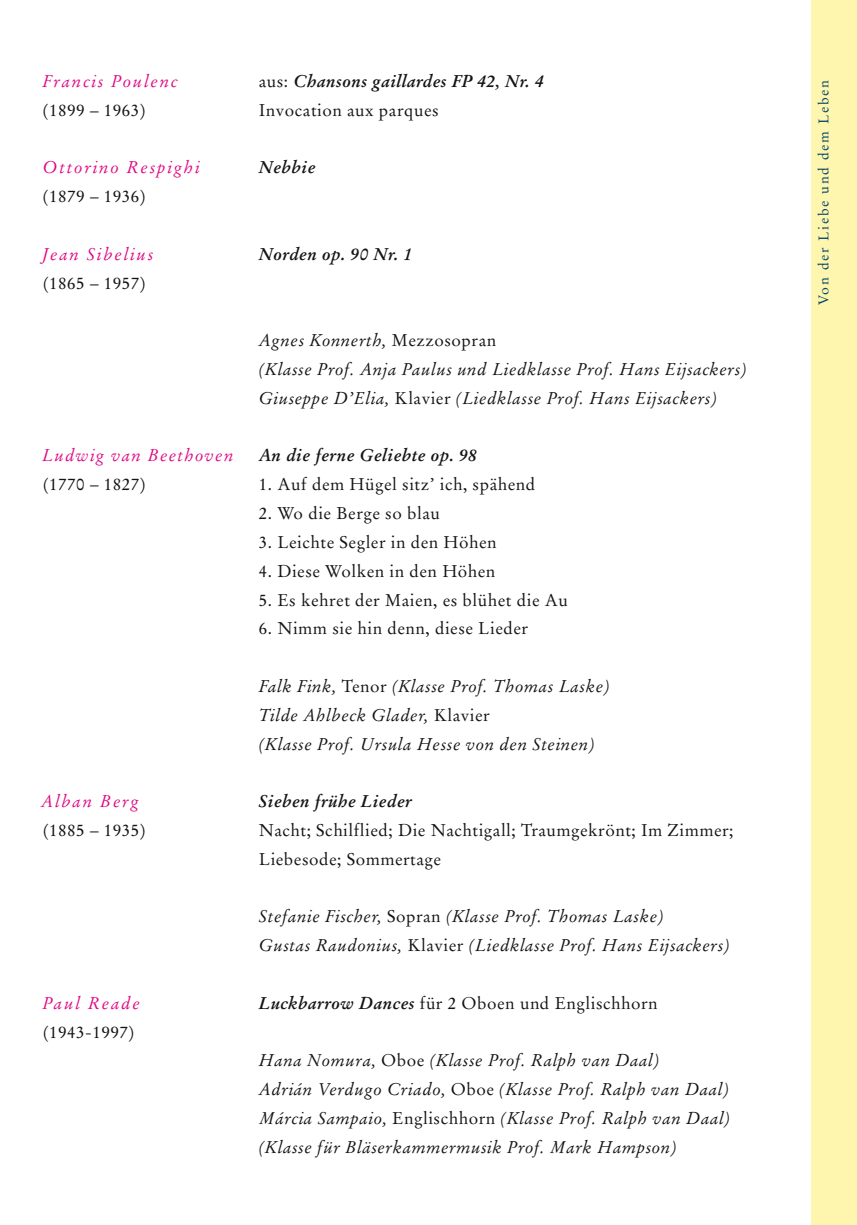
<style>
.page{position:relative;width:857px;height:1225px;background:#fff}
.page>*{position:absolute;margin:0;border:0;box-sizing:border-box;transform-origin:0 0}
.t1{font:italic 17px/28.8px "Stempel Garamond LT Std";letter-spacing:.03em;color:#131413}
.t2{font:17px/28.8px "Stempel Garamond LT Std";letter-spacing:.03em;color:#131413}
.t3{font:italic 700 17px "Stempel Garamond LT Std";letter-spacing:.03em;color:#131413}
.t4{font:italic 17px "Stempel Garamond LT Std";letter-spacing:.1em;color:#e00985}
.t5{font:italic 17px "Stempel Garamond LT Std";letter-spacing:.07em;color:#e00985}
.t6{font:14px "Stempel Garamond LT Std";letter-spacing:.12em;color:#004467}
.s1{font-weight:400;font-style:normal}
.s2{font-style:normal}
.s3{font-weight:700;font-style:italic}
</style>
<div class="page">
<div style="left:811px;top:0;width:45px;height:1225px;background:#fef5ae"></div>
<p class="t4" style="left:43px;top:71px;width:136px">Francis Poulenc</p>
<p class="t3" style="left:259px;top:71px;width:286px"><span class="s1">aus:</span> Chansons gaillardes FP 42, Nr. 4</p>
<p class="t2" style="left:43px;top:96px;width:104px">(1899 – 1963)</p>
<p class="t2" style="left:259px;top:96px;width:181px">Invocation aux parques</p>
<p class="t4" style="left:43px;top:157px;width:159px">Ottorino Respighi</p>
<p class="t3" style="left:259px;top:157px;width:58px">Nebbie</p>
<p class="t2" style="left:43px;top:182px;width:104px">(1879 – 1936)</p>
<p class="t4" style="left:42px;top:243px;width:113px">Jean Sibelius</p>
<p class="t3" style="left:259px;top:243px;width:155px">Norden op. 90 Nr. 1</p>
<p class="t2" style="left:43px;top:268px;width:104px">(1865 – 1957)</p>
<p class="t1" style="left:259px;top:326px;width:489px">Agnes Konnerth, <span class="s2">Mezzosopran<br></span>(Klasse Prof. Anja Paulus und Liedklasse Prof. Hans Eijsackers)<br>Giuseppe D’Elia, <span class="s2">Klavier</span> (Liedklasse Prof. Hans Eijsackers)</p>
<p class="t5" style="left:42px;top:445px;width:193px">Ludwig van Beethoven</p>
<p class="t3" style="left:259px;top:445px;width:219px">An die ferne Geliebte op. 98</p>
<p class="t2" style="left:43px;top:470px;width:104px">(1770 – 1827)</p>
<p class="t2" style="left:259px;top:470px;width:278px">1. Auf dem Hügel sitz’ ich, spähend</p>
<p class="t2" style="left:259px;top:499px;width:182px">2. Wo die Berge so blau</p>
<p class="t2" style="left:259px;top:528px;width:239px">3. Leichte Segler in den Höhen</p>
<p class="t2" style="left:259px;top:556px;width:238px">4. Diese Wolken in den Höhen</p>
<p class="t2" style="left:259px;top:585px;width:310px">5. Es kehret der Maien, es blühet die Au</p>
<p class="t2" style="left:259px;top:614px;width:271px">6. Nimm sie hin denn, diese Lieder</p>
<p class="t1" style="left:259px;top:671px;width:352px">Falk Fink, <span class="s2">Tenor</span> (Klasse Prof. Thomas Laske)<br>Tilde Ahlbeck Glader, <span class="s2">Klavier<br></span>(Klasse Prof. Ursula Hesse von den Steinen)</p>
<p class="t4" style="left:41px;top:791px;width:99px">Alban Berg</p>
<p class="t3" style="left:259px;top:791px;width:154px">Sieben frühe Lieder</p>
<p class="t2" style="left:43px;top:816px;width:104px">(1885 – 1935)</p>
<p class="t2" style="left:259px;top:816px;width:476px">Nacht; Schilflied; Die Nachtigall; Traumgekrönt; Im Zimmer;<br>Liebesode; Sommertage</p>
<p class="t1" style="left:259px;top:902px;width:472px">Stefanie Fischer, <span class="s2">Sopran</span> (Klasse Prof. Thomas Laske)<br>Gustas Raudonius, <span class="s2">Klavier</span> (Liedklasse Prof. Hans Eijsackers)</p>
<p class="t4" style="left:42px;top:992px;width:99px">Paul Reade</p>
<p class="t2" style="left:259px;top:988px;width:400px"><span class="s3">Luckbarrow Dances</span> für 2 Oboen und Englischhorn</p>
<p class="t2" style="left:43px;top:1017px;width:93px">(1943-1997)</p>
<p class="t1" style="left:259px;top:1046px;width:472px">Hana Nomura, <span class="s2">Oboe</span> (Klasse Prof. Ralph van Daal)<br>Adrián Verdugo Criado, <span class="s2">Oboe</span> (Klasse Prof. Ralph van Daal)<br>Márcia Sampaio, <span class="s2">Englischhorn</span> (Klasse Prof. Ralph van Daal) (Klasse für Bläserkammermusik Prof. Mark Hampson)</p>
<p class="t6" style="left:814px;top:305px;width:226px;rotate:-90deg">Von der Liebe und dem Leben</p>
</div>
